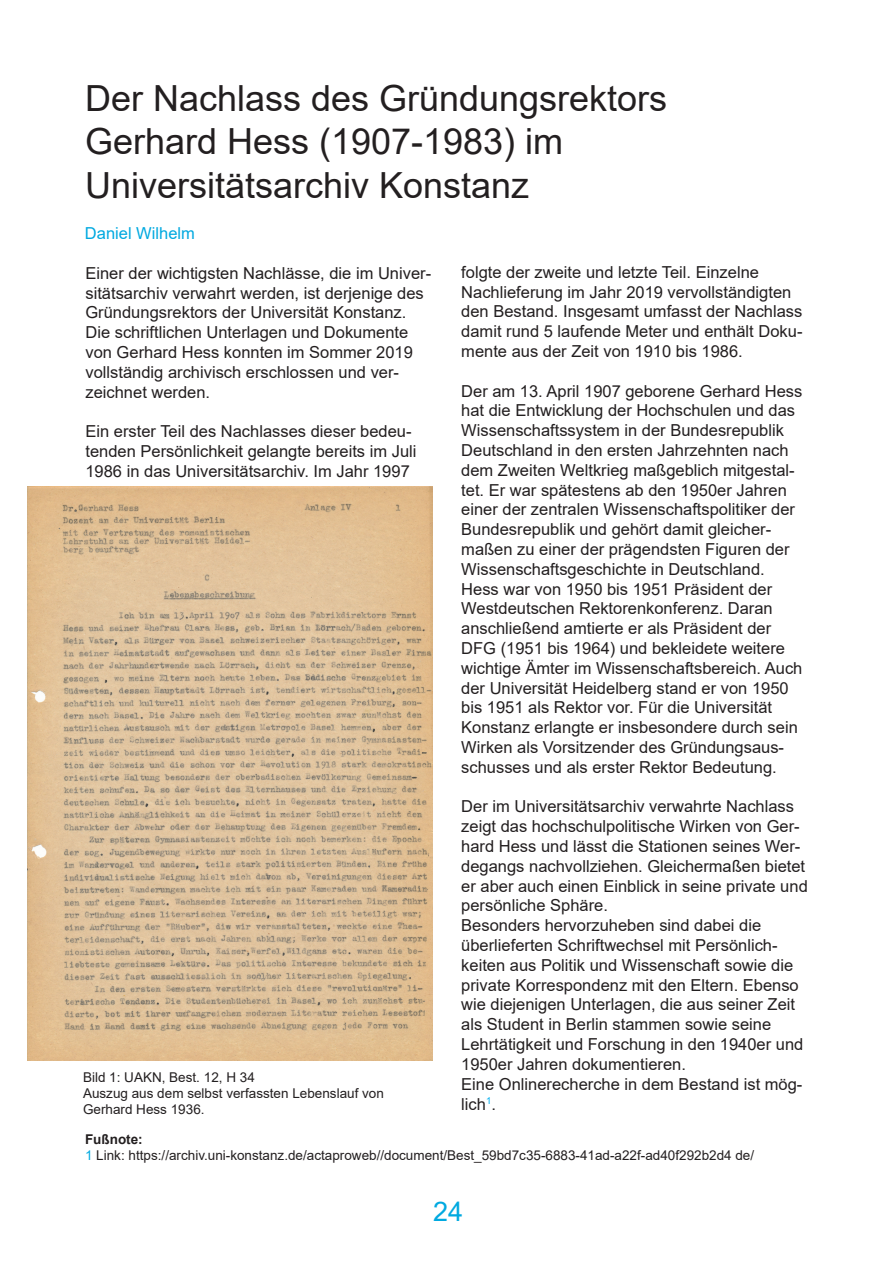
<style>
.page{position:relative;width:893px;height:1263px;background:#fff}
.page>*{position:absolute;margin:0;border:0;box-sizing:border-box;transform-origin:0 0}
.t1{font:36px "Arial";color:#231f20}
.t2{font:27px "Arial";color:#00a9e0}
.t3{font:16.5px/19.8px "Arial";color:#231f20}
.t4{font:16.5px "Arial";color:#00a9e0}
.t5{font:13.5px "Arial";color:#231f20}
.t6{font:700 13.5px "Arial";color:#231f20}
.s1{color:#00a9e0}
</style>
<div class="page">
<img style="left:27px;top:486px;width:405px;height:574px">
<p class="t1" style="left:85px;top:74px;width:584px">Der Nachlass des Gründungsrektors</p>
<p class="t1" style="left:85px;top:117px;width:480px">Gerhard Hess (1907-1983) im</p>
<p class="t1" style="left:85px;top:160px;width:446px">Universitätsarchiv Konstanz</p>
<p class="t4" style="left:85px;top:222px;width:112px">Daniel Wilhelm</p>
<p class="t3" style="left:461px;top:262px;width:343px">folgte der zweite und letzte Teil. Einzelne Nachlieferung im Jahr 2019 vervollständigten den Bestand. Insgesamt umfasst der Nachlass damit rund 5 laufende Meter und enthält Doku&shy;mente aus der Zeit von 1910 bis 1986.</p>
<p class="t3" style="left:461px;top:381px;width:343px">Der am 13. April 1907 geborene Gerhard Hess hat die Entwicklung der Hochschulen und das Wissenschaftssystem in der Bundesrepublik Deutschland in den ersten Jahrzehnten nach dem Zweiten Weltkrieg maßgeblich mitgestal&shy;tet. Er war spätestens ab den 1950er Jahren einer der zentralen Wissenschaftspolitiker der Bundesrepublik und gehört damit gleicher&shy;maßen zu einer der prägendsten Figuren der Wissenschaftsgeschichte in Deutschland.</p>
<p class="t3" style="left:461px;top:579px;width:343px">Hess war von 1950 bis 1951 Präsident der Westdeutschen Rektorenkonferenz. Daran anschließend amtierte er als Präsident der DFG (1951 bis 1964) und bekleidete weitere wichtige Ämter im Wissenschaftsbereich. Auch der Universität Heidelberg stand er von 1950 bis 1951 als Rektor vor. Für die Universität Konstanz erlangte er insbesondere durch sein Wirken als Vorsitzender des Gründungsaus&shy;schusses und als erster Rektor Bedeutung.</p>
<p class="t3" style="left:461px;top:797px;width:348px">Der im Universitätsarchiv verwahrte Nachlass zeigt das hochschulpolitische Wirken von Ger&shy;hard Hess und lässt die Stationen seines Wer&shy;degangs nachvollziehen. Gleichermaßen bietet er aber auch einen Einblick in seine private und persönliche Sphäre.</p>
<p class="t3" style="left:461px;top:915px;width:344px">Besonders hervorzuheben sind dabei die überlieferten Schriftwechsel mit Persönlich&shy;keiten aus Politik und Wissenschaft sowie die private Korrespondenz mit den Eltern. Ebenso wie diejenigen Unterlagen, die aus seiner Zeit als Student in Berlin stammen sowie seine Lehrtätigkeit und Forschung in den 1940er und 1950er Jahren dokumentieren.</p>
<p class="t3" style="left:461px;top:1074px;width:343px">Eine Onlinerecherche in dem Bestand ist mög&shy;lich<sup>1</sup>.</p>
<p class="t3" style="left:85px;top:263px;width:347px">Einer der wichtigsten Nachlässe, die im Univer&shy;sitätsarchiv verwahrt werden, ist derjenige des Gründungsrektors der Universität Konstanz.<br>Die schriftlichen Unterlagen und Dokumente von Gerhard Hess konnten im Sommer 2019 vollständig archivisch erschlossen und ver&shy;zeichnet werden.</p>
<p class="t3" style="left:85px;top:421px;width:333px">Ein erster Teil des Nachlasses dieser bedeu&shy;tenden Persönlichkeit gelangte bereits im Juli<br>1986 in das Universitätsarchiv. Im Jahr 1997</p>
<p class="t5" style="left:83px;top:1067px;width:173px">Bild 1: UAKN, Best. 12, H 34</p>
<p class="t5" style="left:83px;top:1084px;width:302px">Auszug aus dem selbst verfassten Lebenslauf von</p>
<p class="t5" style="left:83px;top:1100px;width:123px">Gerhard Hess 1936.</p>
<p class="t6" style="left:85px;top:1130px;width:59px">Fußnote:</p>
<p class="t5" style="left:85px;top:1146px;width:671px"><span class="s1">1</span> Link: https://archiv.uni-konstanz.de/actaproweb//document/Best_59bd7c35-6883-41ad-a22f-ad40f292b2d4 de/</p>
<h2 class="t2" style="left:433px;top:1192px;width:32px">24</h2>
</div>
